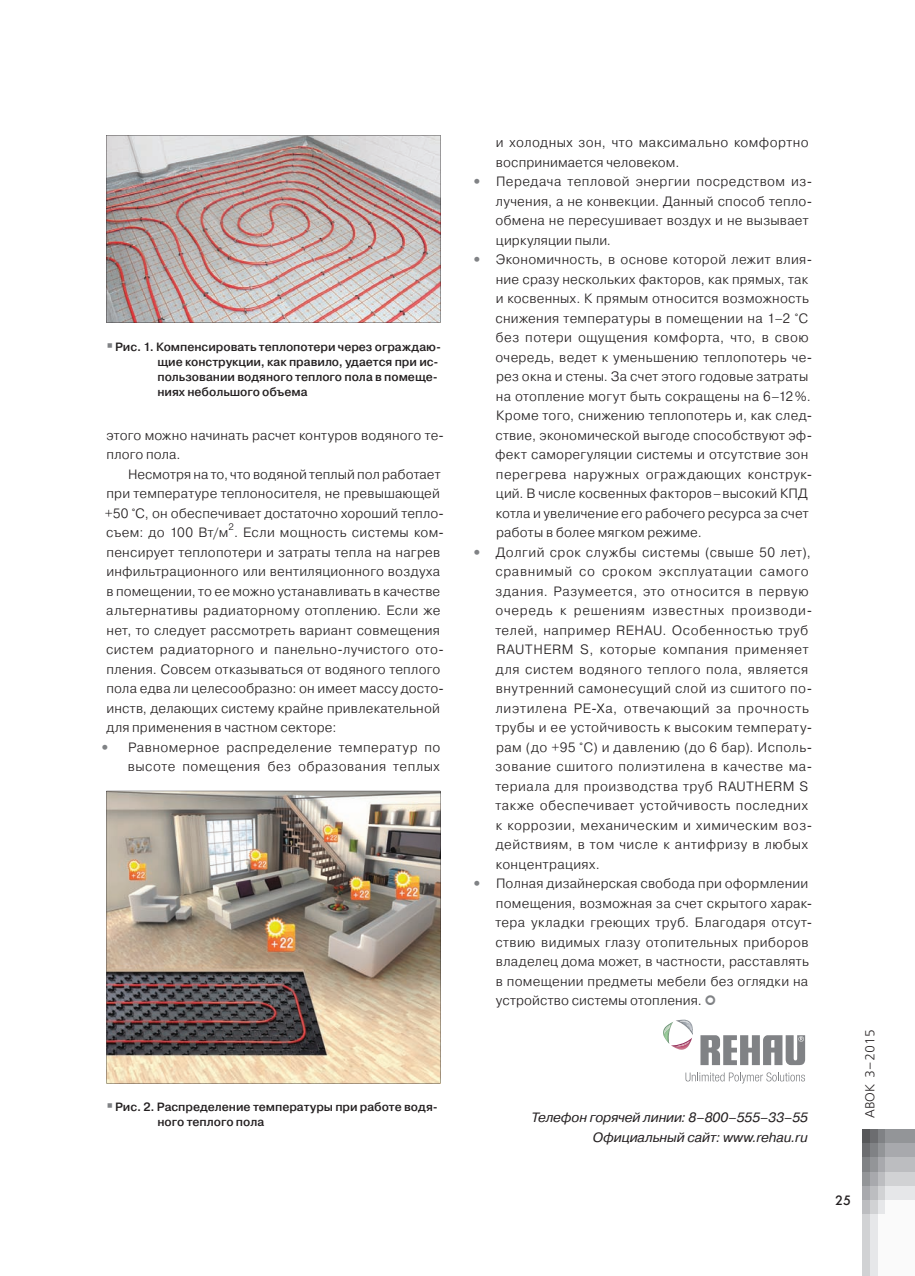
<style>
.page{position:relative;width:915px;height:1276px;background:#fff}
.page>*{position:absolute;margin:0;border:0;box-sizing:border-box;transform-origin:0 0}
.t1{font:300 13.5px/19.5px "Pragmatica";letter-spacing:.025em;color:#231f20}
.t2{font:italic 13.5px/19.5px "Pragmatica";letter-spacing:-.01em;color:#231f20;text-align:right}
.t3{font:13.5px "Futura Futuris";color:#231f20}
.t4{font:300 13.05px "Free Set";color:#231f20}
.t5{font:500 12px/15px "Pragmatica";color:#231f20}
.t6{font:300 9.45px "Pragmatica";color:#231f20}
.s1{color:#808285}
.s2{font-weight:800;color:#808285}
</style>
<div class="page">
<div style="left:884px;top:1129px;width:30px;height:14px;background:#939598"></div>
<div style="left:884px;top:1143px;width:30px;height:15px;background:#a8a9ad"></div>
<div style="left:884px;top:1158px;width:30px;height:14px;background:#bcbdc0"></div>
<div style="left:884px;top:1172px;width:30px;height:14px;background:#d1d2d4"></div>
<div style="left:884px;top:1186px;width:30px;height:14px;background:#e6e7e9"></div>
<div style="left:877px;top:1129px;width:7px;height:14px;background:#808285"></div>
<div style="left:877px;top:1143px;width:7px;height:15px;background:#939598"></div>
<div style="left:877px;top:1158px;width:7px;height:14px;background:#a8a9ad"></div>
<div style="left:877px;top:1172px;width:7px;height:14px;background:#bcbdc0"></div>
<div style="left:877px;top:1186px;width:7px;height:14px;background:#d1d2d4"></div>
<div style="left:877px;top:1200px;width:7px;height:14px;background:#e6e7e9"></div>
<div style="left:869px;top:1129px;width:8px;height:14px;background:#6c6d70"></div>
<div style="left:869px;top:1143px;width:8px;height:15px;background:#808285"></div>
<div style="left:869px;top:1158px;width:8px;height:14px;background:#939598"></div>
<div style="left:869px;top:1172px;width:8px;height:14px;background:#a8a9ad"></div>
<div style="left:869px;top:1186px;width:8px;height:14px;background:#bcbdc0"></div>
<div style="left:869px;top:1200px;width:8px;height:14px;background:#d1d2d4"></div>
<div style="left:861px;top:1129px;width:8px;height:14px;background:#57585a"></div>
<div style="left:861px;top:1143px;width:8px;height:15px;background:#6c6d70"></div>
<div style="left:861px;top:1158px;width:8px;height:14px;background:#808285"></div>
<div style="left:861px;top:1172px;width:8px;height:14px;background:#939598"></div>
<div style="left:861px;top:1186px;width:8px;height:14px;background:#a8a9ad"></div>
<div style="left:861px;top:1200px;width:8px;height:14px;background:#bcbdc0"></div>
<div style="left:884px;top:1200px;width:30px;height:76px;background:#fafafa"></div>
<div style="left:877px;top:1214px;width:7px;height:62px;background:#fafafa"></div>
<div style="left:869px;top:1214px;width:8px;height:62px;background:#e6e7e9"></div>
<div style="left:861px;top:1214px;width:8px;height:62px;background:#d1d2d4"></div>
<img style="left:106px;top:135px;width:334px;height:188px">
<img style="left:106px;top:791px;width:334px;height:292px">
<svg style="left:685px;top:1072px;width:119px;height:11px"></svg>
<svg style="left:663px;top:1019px;width:29px;height:30px"></svg>
<svg style="left:700px;top:1035px;width:104px;height:30px"></svg>
<p class="t5" style="left:157px;top:339px;width:285px;text-indent:-51px"><span class="s1">▪</span> Рис. 1. Компенсировать теплопотери через ограждаю&shy;щие конструкции, как правило, удается при ис&shy;пользовании водяного теплого пола в помеще&shy;ниях небольшого объема</p>
<p class="t1" style="left:106px;top:425px;width:339px">этого можно начинать расчет контуров водяного те&shy;плого пола.</p>
<p class="t1" style="left:105px;top:464px;width:340px;text-indent:23px">Несмотря на то, что водяной теплый пол работает при температуре теплоносителя, не превышающей +50 °C, он обеспечивает достаточно хороший тепло&shy;съем: до 100 Вт/м . Если мощность системы ком-</p>
<p class="t6" style="left:228px;top:521px;width:7px">2</p>
<p class="t1" style="left:106px;top:542px;width:339px">пенсирует теплопотери и затраты тепла на нагрев инфильтрационного или вентиляционного воздуха в помещении, то ее можно устанавливать в качестве альтернативы радиаторному отоплению. Если же нет, то следует рассмотреть вариант совмещения систем радиаторного и панельно-лучистого ото&shy;пления. Совсем отказываться от водяного теплого пола едва ли целесообразно: он имеет массу досто&shy;инств, делающих систему крайне привлекательной для применения в частном секторе:</p>
<p class="t1" style="left:101px;top:737px;width:341px;text-align:right"><span class="s2">•</span> Равномерное распределение температур по высоте помещения без образования теплых</p>
<p class="t5" style="left:157px;top:1099px;width:282px;text-indent:-51px"><span class="s1">▪</span> Рис. 2. Распределение температуры при работе водя&shy;ного теплого пола</p>
<p class="t1" style="left:495px;top:132px;width:314px">и холодных зон, что максимально комфортно воспринимается человеком.</p>
<p class="t1" style="left:495px;top:171px;width:318px;text-indent:-23px"><span class="s2">•</span> Передача тепловой энергии посредством из&shy;лучения, а не конвекции. Данный способ тепло&shy;обмена не пересушивает воздух и не вызывает циркуляции пыли.</p>
<p class="t1" style="left:495px;top:249px;width:318px;text-indent:-23px"><span class="s2">•</span> Экономичность, в основе которой лежит влия&shy;ние сразу нескольких факторов, как прямых, так и косвенных. К прямым относится возможность снижения температуры в помещении на 1–2 °C без потери ощущения комфорта, что, в свою очередь, ведет к уменьшению теплопотерь че&shy;рез окна и стены. За счет этого годовые затраты на отопление могут быть сокращены на 6–12 %.<br>Кроме того, снижению теплопотерь и, как след&shy;ствие, экономической выгоде способствуют эф&shy;фект саморегуляции системы и отсутствие зон перегрева наружных ограждающих конструк&shy;ций. В числе косвенных факторов – высокий КПД котла и увеличение его рабочего ресурса за счет работы в более мягком режиме.</p>
<p class="t1" style="left:495px;top:542px;width:318px;text-indent:-23px"><span class="s2">•</span> Долгий срок службы системы (свыше 50 лет), сравнимый со сроком эксплуатации самого здания. Разумеется, это относится в первую очередь к решениям известных производи&shy;телей, например REHAU. Особенностью труб RAUTHERM S, которые компания применяет для систем водяного теплого пола, является внутренний самонесущий слой из сшитого по&shy;лиэтилена PE-Xa, отвечающий за прочность трубы и ее устойчивость к высоким температу&shy;рам (до +95 °C) и давлению (до 6 бар). Исполь&shy;зование сшитого полиэтилена в качестве ма&shy;териала для производства труб RAUTHERM S также обеспечивает устойчивость последних к коррозии, механическим и химическим воз&shy;действиям, в том числе к антифризу в любых концентрациях.</p>
<p class="t1" style="left:495px;top:873px;width:318px;text-indent:-23px"><span class="s2">•</span> Полная дизайнерская свобода при оформлении помещения, возможная за счет скрытого харак&shy;тера укладки греющих труб. Благодаря отсут&shy;ствию видимых глазу отопительных приборов владелец дома может, в частности, расставлять в помещении предметы мебели без оглядки на устройство системы отопления.</p>
<p class="t2" style="left:531px;top:1108px;width:278px">Телефон горячей линии: 8–800–555–33–55<br>Официальный сайт: www.rehau.ru</p>
<p class="t4" style="left:861px;top:1118px;width:90px;rotate:-90deg">АВОК 3–2015</p>
<p class="t3" style="left:834px;top:1192px;width:17px">25</p>
</div>
